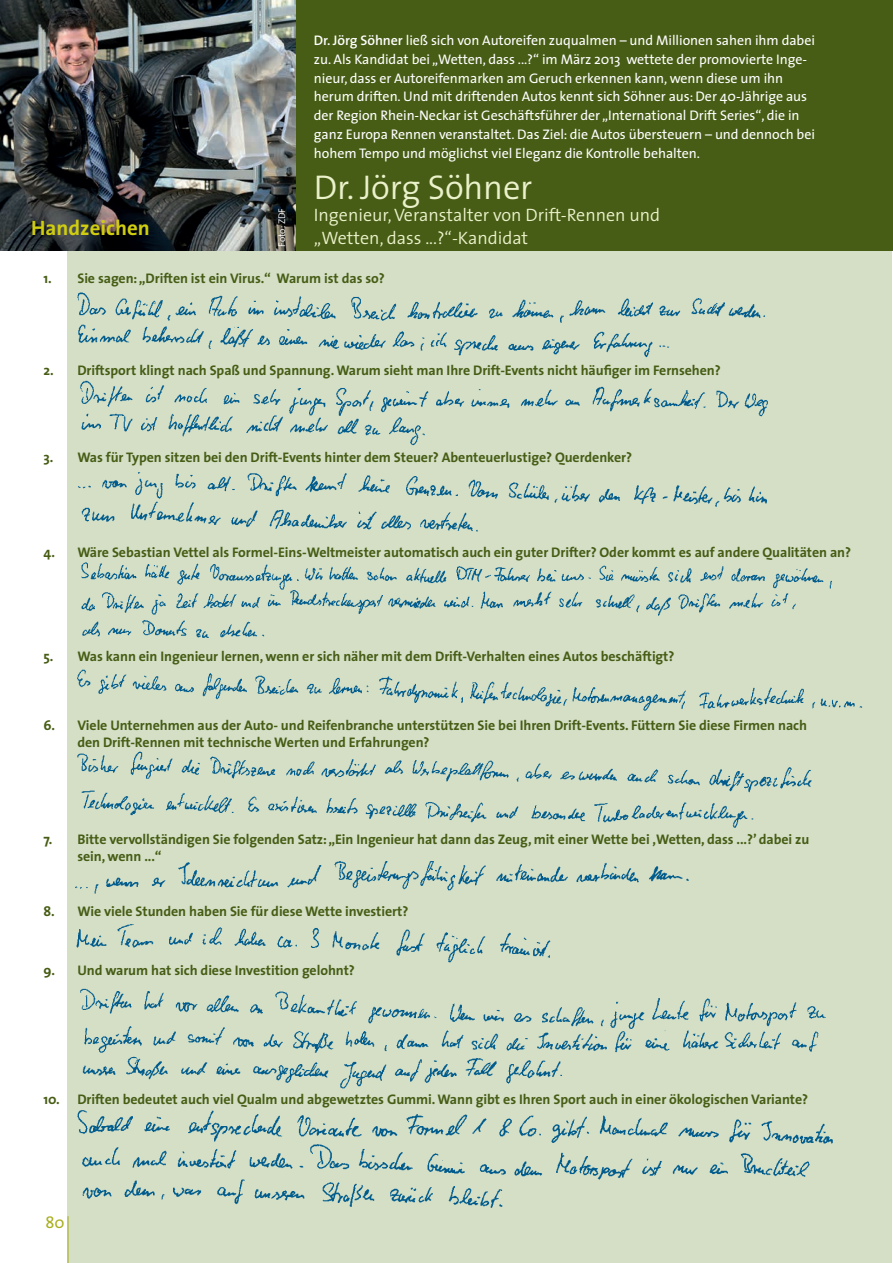
<style>
.page{position:relative;width:893px;height:1263px;background:#fff}
.page>*{position:absolute;margin:0;border:0;box-sizing:border-box;transform-origin:0 0}
.t1{font:300 34.5px "The Sans";letter-spacing:-.005em;color:#ebf2cb}
.t2{font:700 21px "The Sans";color:#d0cd10}
.t3{font:300 18px/22.5px "The Sans";color:#ebf2cb}
.t4{font:16.5px "The Sans";color:#a8af20}
.t5{font:700 13.95px/17px "The Sans";letter-spacing:-.005em;color:#475d15}
.t6{font:13.95px/18.8px "The Sans";letter-spacing:-.005em;color:#fff}
.t7{font:300 9.75px "The Sans";letter-spacing:-.005em;color:#fff}
.s1{font-weight:600}
</style>
<div class="page">
<div style="left:67px;top:251px;width:825px;height:1012px;background:#d4dfc6"></div>
<img style="left:0;top:0;width:297px;height:251px">
<img style="left:77px;top:292px;width:688px;height:27px">
<img style="left:80px;top:380px;width:688px;height:32px">
<img style="left:78px;top:472px;width:689px;height:35px">
<div style="left:297px;top:0;width:596px;height:251px;background:#475d15"></div>
<img style="left:78px;top:319px;width:591px;height:39px">
<img style="left:81px;top:412px;width:684px;height:34px">
<img style="left:78px;top:496px;width:422px;height:36px">
<img style="left:81px;top:562px;width:751px;height:76px">
<img style="left:77px;top:669px;width:786px;height:42px">
<img style="left:77px;top:751px;width:735px;height:77px">
<img style="left:75px;top:861px;width:614px;height:33px">
<img style="left:76px;top:924px;width:475px;height:39px">
<img style="left:80px;top:988px;width:746px;height:100px">
<img style="left:77px;top:1110px;width:756px;height:98px">
<hr style="left:68px;top:1216px;width:1px;height:47px;background:#a8af20">
<h2 class="t2" style="left:31px;top:211px;width:120px">Handzeichen</h2>
<p class="t7" style="left:274px;top:247px;width:40px;rotate:-90deg">Foto: ZDF</p>
<p class="t6" style="left:314px;top:31px;width:503px"><span class="s1">Dr. Jörg Söhner</span> ließ sich von Autoreifen zuqualmen – und Millionen sahen ihm dabei zu. Als Kandidat bei „Wetten, dass ...?“ im März 2013 wettete der promovierte Inge&shy;nieur, dass er Autoreifenmarken am Geruch erkennen kann, wenn diese um ihn herum driften. Und mit driftenden Autos kennt sich Söhner aus: Der 40-Jährige aus der Region Rhein-Neckar ist Geschäftsführer der „International Drift Series“, die in ganz Europa Rennen veranstaltet. Das Ziel: die Autos übersteuern – und dennoch bei hohem Tempo und möglichst viel Eleganz die Kontrolle behalten.</p>
<h1 class="t1" style="left:314px;top:159px;width:220px">Dr. Jörg Söhner</h1>
<p class="t3" style="left:314px;top:204px;width:348px">Ingenieur, Veranstalter von Drift-Rennen und „Wetten, dass ...?“-Kandidat</p>
<p class="t5" style="left:43px;top:270px;width:343px">1. Sie sagen: „Driften ist ein Virus.“ Warum ist das so?</p>
<p class="t5" style="left:43px;top:361px;width:679px">2. Driftsport klingt nach Spaß und Spannung. Warum sieht man Ihre Drift-Events nicht häufiger im Fernsehen?</p>
<p class="t5" style="left:43px;top:449px;width:590px">3. Was für Typen sitzen bei den Drift-Events hinter dem Steuer? Abenteuerlustige? Querdenker?</p>
<p class="t5" style="left:43px;top:543px;width:809px">4. Wäre Sebastian Vettel als Formel-Eins-Weltmeister automatisch auch ein guter Drifter? Oder kommt es auf andere Qualitäten an?</p>
<p class="t5" style="left:43px;top:648px;width:633px">5. Was kann ein Ingenieur lernen, wenn er sich näher mit dem Drift-Verhalten eines Autos beschäftigt?</p>
<p class="t5" style="left:77px;top:717px;width:731px;text-indent:-34px">6. Viele Unternehmen aus der Auto- und Reifenbranche unterstützen Sie bei Ihren Drift-Events. Füttern Sie diese Firmen nach den Drift-Rennen mit technische Werten und Erfahrungen?</p>
<p class="t5" style="left:77px;top:830px;width:733px;text-indent:-34px">7. Bitte vervollständigen Sie folgenden Satz: „Ein Ingenieur hat dann das Zeug, mit einer Wette bei ,Wetten, dass ...?’ dabei zu sein, wenn ...“</p>
<p class="t5" style="left:43px;top:903px;width:367px">8. Wie viele Stunden haben Sie für diese Wette investiert?</p>
<p class="t5" style="left:43px;top:961px;width:313px">9. Und warum hat sich diese Investition gelohnt?</p>
<p class="t5" style="left:43px;top:1090px;width:766px">10. Driften bedeutet auch viel Qualm und abgewetztes Gummi. Wann gibt es Ihren Sport auch in einer ökologischen Variante?</p>
<p class="t4" style="left:45px;top:1208px;width:21px">80</p>
</div>
